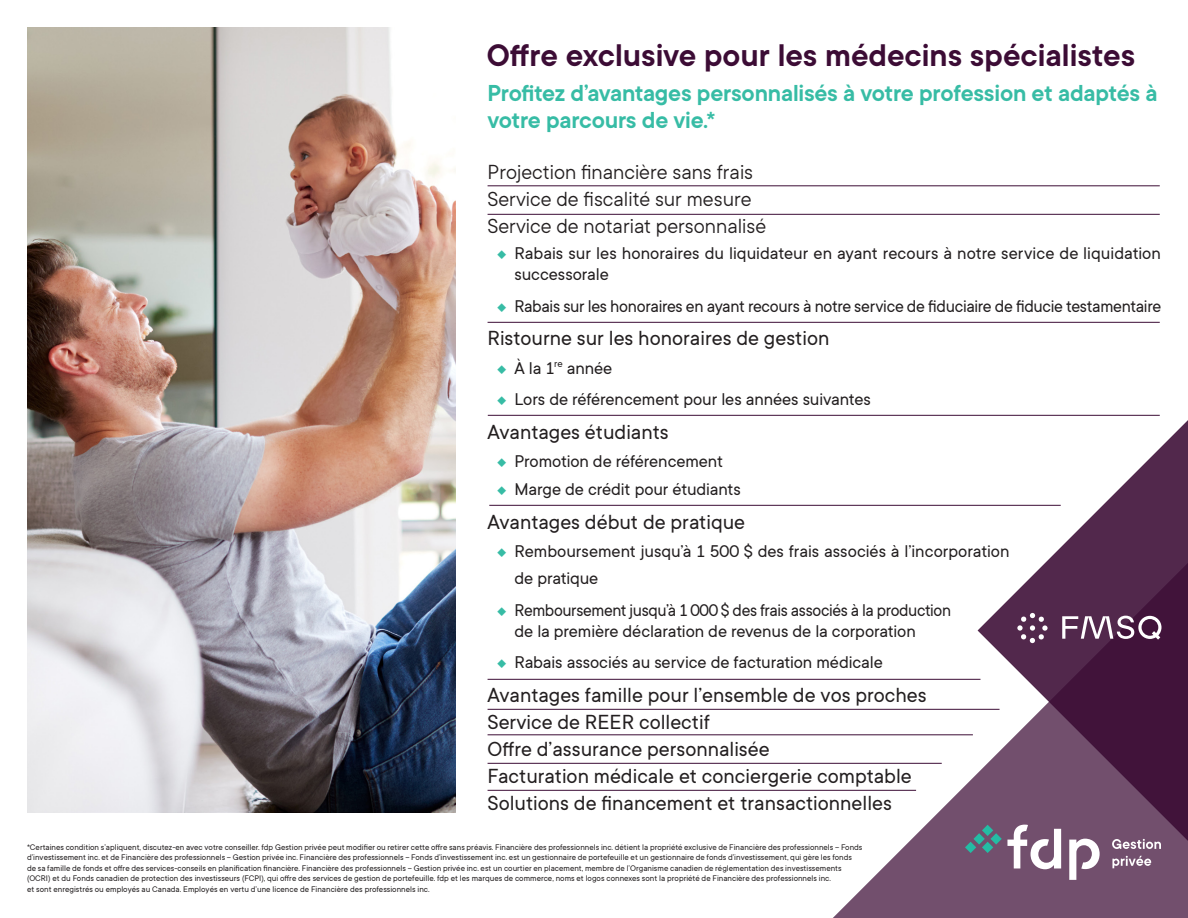
<style>
.page{position:relative;width:1188px;height:918px;background:#fff}
.page>*{position:absolute;margin:0;border:0;box-sizing:border-box;transform-origin:0 0}
.Titre_1_28_28{font:600 34.5px "TT Commons";color:#3c0c35}
.Introduction_02_17_19{font:600 25.5px/27px "TT Commons";letter-spacing:-.01em;color:#37bca5}
.t1{font:22.5px "TT Commons";color:#231f20}
.t2{font:22.5px "TT Commons";color:#231f20}
.t3{font:18.75px/21px "TT Commons";letter-spacing:-.005em;color:#231f20}
.t4{font:18.75px/21px "TT Commons";letter-spacing:-.005em;color:#231f20;scale:.96 1}
.t5{font:9px/10.5px "TT Commons";color:#231f20}
.s1{color:#37bca5}
</style>
<div class="page">
<hr style="left:488px;top:186px;width:672px;height:1px;background:#3c0d35">
<img style="left:27px;top:27px;width:429px;height:786px">
<hr style="left:488px;top:214px;width:672px;height:1px;background:#3c0d35">
<hr style="left:488px;top:322px;width:672px;height:1px;background:#3c0d35">
<hr style="left:488px;top:415px;width:672px;height:1px;background:#3c0d35">
<hr style="left:489px;top:505px;width:572px;height:1px;background:#3c0d35">
<hr style="left:488px;top:679px;width:492px;height:1px;background:#3c0d35">
<hr style="left:488px;top:735px;width:485px;height:1px;background:#3c0d35">
<hr style="left:488px;top:763px;width:454px;height:1px;background:#3c0d35">
<hr style="left:488px;top:790px;width:428px;height:1px;background:#3c0d35">
<svg style="left:796px;top:630px;width:182px;height:288px"></svg>
<svg style="left:965px;top:825px;width:13px;height:55px"></svg>
<svg style="left:978px;top:213px;width:210px;height:705px"></svg>
<svg style="left:1062px;top:616px;width:100px;height:24px"></svg>
<svg style="left:1017px;top:613px;width:31px;height:30px"></svg>
<hr style="left:488px;top:709px;width:512px;height:1px;background:#3c0d35">
<p class="Titre_1_28_28" style="left:487px;top:33px;width:650px">Offre exclusive pour les médecins spécialistes</p>
<p class="Introduction_02_17_19" style="left:488px;top:78px;width:672px">Profitez d’avantages personnalisés à votre profession et adaptés à votre parcours de vie.*</p>
<p class="t2" style="left:488px;top:158px;width:267px">Projection financière sans frais</p>
<p class="t2" style="left:488px;top:185px;width:266px">Service de fiscalité sur mesure</p>
<p class="t2" style="left:488px;top:212px;width:280px">Service de notariat personnalisé</p>
<p class="t3" style="left:515px;top:242px;width:648px;text-indent:-18px"><span class="s1">⯁</span> Rabais sur les honoraires du liquidateur en ayant recours à notre service de liquidation successorale</p>
<p class="t3" style="left:497px;top:295px;width:666px"><span class="s1">⯁</span> Rabais sur les honoraires en ayant recours à notre service de fiduciaire de fiducie testamentaire</p>
<p class="t1" style="left:488px;top:324px;width:343px">Ristourne sur les honoraires de gestion</p>
<p class="t3" style="left:497px;top:357px;width:117px"><span class="s1">⯁</span> À la 1<sup>re</sup> année</p>
<p class="t3" style="left:497px;top:388px;width:376px"><span class="s1">⯁</span> Lors de référencement pour les années suivantes</p>
<p class="t1" style="left:488px;top:418px;width:183px">Avantages étudiants</p>
<p class="t3" style="left:497px;top:450px;width:228px"><span class="s1">⯁</span> Promotion de référencement</p>
<p class="t3" style="left:497px;top:478px;width:246px"><span class="s1">⯁</span> Marge de crédit pour étudiants</p>
<p class="t1" style="left:488px;top:508px;width:259px">Avantages début de pratique</p>
<p class="t3" style="left:515px;top:537px;width:497px;line-height:27px;text-indent:-18px"><span class="s1">⯁</span> Remboursement jusqu’à 1 500 $ des frais associés à l’incorporation de pratique</p>
<p class="t4" style="left:515px;top:599px;width:456px;text-indent:-18px"><span class="s1">⯁</span> Remboursement jusqu’à 1 000 $ des frais associés à la production de la première déclaration de revenus de la corporation</p>
<p class="t3" style="left:497px;top:651px;width:388px"><span class="s1">⯁</span> Rabais associés au service de facturation médicale</p>
<p class="t1" style="left:488px;top:681px;width:441px">Avantages famille pour l’ensemble de vos proches</p>
<p class="t1" style="left:488px;top:708px;width:224px">Service de REER collectif</p>
<p class="t1" style="left:488px;top:735px;width:284px">Offre d’assurance personnalisée</p>
<p class="t1" style="left:488px;top:762px;width:426px">Facturation médicale et conciergerie comptable</p>
<p class="t1" style="left:488px;top:789px;width:406px">Solutions de financement et transactionnelles</p>
<p class="t5" style="left:27px;top:841px;width:837px">*Certaines condition s’apliquent, discutez-en avec votre conseiller. fdp Gestion privée peut modifier ou retirer cette offre sans préavis. Financière des professionnels inc. détient la propriété exclusive de Financière des professionnels – Fonds d’investissement inc. et de Financière des professionnels – Gestion privée inc. Financière des professionnels – Fonds d’investissement inc. est un gestionnaire de portefeuille et un gestionnaire de fonds d’investissement, qui gère les fonds de sa famille de fonds et offre des services-conseils en planification financière. Financière des professionnels – Gestion privée inc. est un courtier en placement, membre de l’Organisme canadien de réglementation des investissements (OCRI) et du Fonds canadien de protection des investisseurs (FCPI), qui offre des services de gestion de portefeuille. fdp et les marques de commerce, noms et logos connexes sont la propriété de Financière des professionnels inc.<br>et sont enregistrés ou employés au Canada. Employés en vertu d’une licence de Financière des professionnels inc.</p>
</div>
